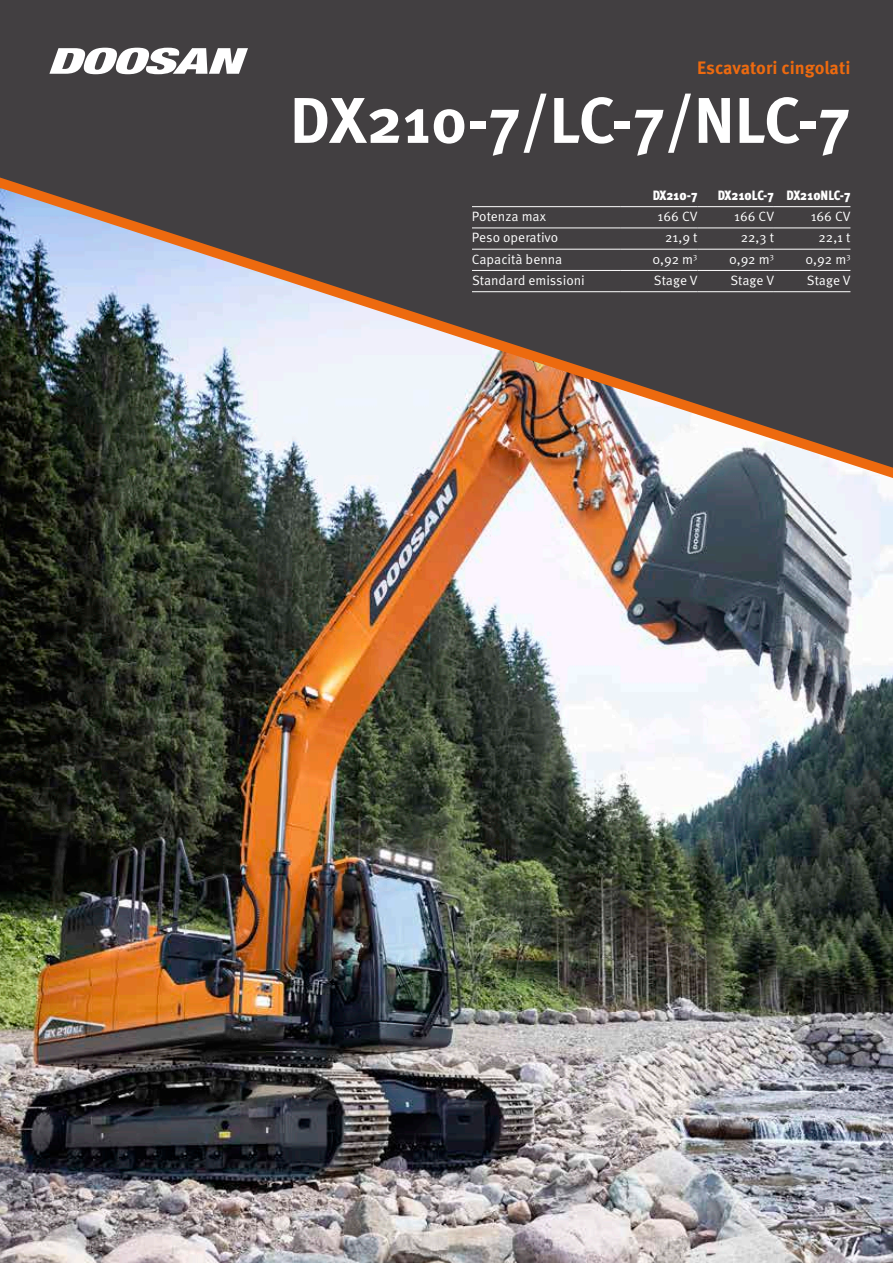
<style>
.page{position:relative;width:893px;height:1263px;background:#fff}
.page>*{position:absolute;margin:0;border:0;box-sizing:border-box;transform-origin:0 0}
.t1{font:700 64.5px "Meta Pro";letter-spacing:-.005em;color:#fff}
.t2{font:700 18px "Meta Pro";letter-spacing:-.005em;color:#ed6a0f}
.t3{font:13.5px "Meta Pro Norm";color:#fff}
.t4{font:900 condensed 13.5px "Meta Pro";letter-spacing:-.005em;color:#fff}
</style>
<div class="page">
<img style="left:0;top:478px;width:893px;height:785px">
<div style="left:0;top:0;width:893px;height:178px;background:#423f41"></div>
<img style="left:0;top:178px;width:893px;height:300px">
<svg style="left:49px;top:48px;width:199px;height:26px"></svg>
<hr style="left:472px;top:206px;width:149px;height:1px;background:#fff">
<hr style="left:621px;top:206px;width:76px;height:1px;background:#fff">
<hr style="left:697px;top:206px;width:77px;height:1px;background:#fff">
<hr style="left:774px;top:206px;width:76px;height:1px;background:#fff">
<hr style="left:472px;top:228px;width:149px;height:1px;background:#fff">
<hr style="left:621px;top:228px;width:76px;height:1px;background:#fff">
<hr style="left:697px;top:228px;width:77px;height:1px;background:#fff">
<hr style="left:774px;top:228px;width:76px;height:1px;background:#fff">
<hr style="left:472px;top:249px;width:149px;height:1px;background:#fff">
<hr style="left:621px;top:249px;width:76px;height:1px;background:#fff">
<hr style="left:697px;top:249px;width:77px;height:1px;background:#fff">
<hr style="left:774px;top:249px;width:76px;height:1px;background:#fff">
<hr style="left:472px;top:270px;width:149px;height:1px;background:#fff">
<hr style="left:621px;top:270px;width:76px;height:1px;background:#fff">
<hr style="left:697px;top:270px;width:77px;height:1px;background:#fff">
<hr style="left:774px;top:270px;width:76px;height:1px;background:#fff">
<hr style="left:472px;top:291px;width:149px;height:1px;background:#fff">
<hr style="left:621px;top:291px;width:76px;height:1px;background:#fff">
<hr style="left:697px;top:291px;width:77px;height:1px;background:#fff">
<hr style="left:774px;top:291px;width:76px;height:1px;background:#fff">
<h2 class="t2" style="left:697px;top:53px;width:155px">Escavatori cingolati</h2>
<h1 class="t1" style="left:290px;top:70px;width:562px">DX210-7/LC-7/NLC-7</h1>
<p class="t4" style="left:653px;top:184px;width:46px">DX210-7</p>
<p class="t4" style="left:718px;top:184px;width:134px">DX210LC-7 DX210NLC-7</p>
<p class="t3" style="left:472px;top:206px;width:75px">Potenza max</p>
<p class="t3" style="left:658px;top:206px;width:42px">166 CV</p>
<p class="t3" style="left:734px;top:206px;width:42px">166 CV</p>
<p class="t3" style="left:811px;top:206px;width:42px">166 CV</p>
<p class="t3" style="left:472px;top:227px;width:88px">Peso operativo</p>
<p class="t3" style="left:665px;top:227px;width:34px">21,9 t</p>
<p class="t3" style="left:741px;top:227px;width:35px">22,3 t</p>
<p class="t3" style="left:818px;top:227px;width:34px">22,1 t</p>
<p class="t3" style="left:472px;top:249px;width:92px">Capacità benna</p>
<p class="t3" style="left:652px;top:249px;width:46px">0,92 m<sup>3</sup></p>
<p class="t3" style="left:729px;top:249px;width:46px">0,92 m<sup>3</sup></p>
<p class="t3" style="left:806px;top:249px;width:46px">0,92 m<sup>3</sup></p>
<p class="t3" style="left:472px;top:270px;width:114px">Standard emissioni</p>
<p class="t3" style="left:654px;top:270px;width:45px">Stage V</p>
<p class="t3" style="left:730px;top:270px;width:45px">Stage V</p>
<p class="t3" style="left:807px;top:270px;width:45px">Stage V</p>
</div>
